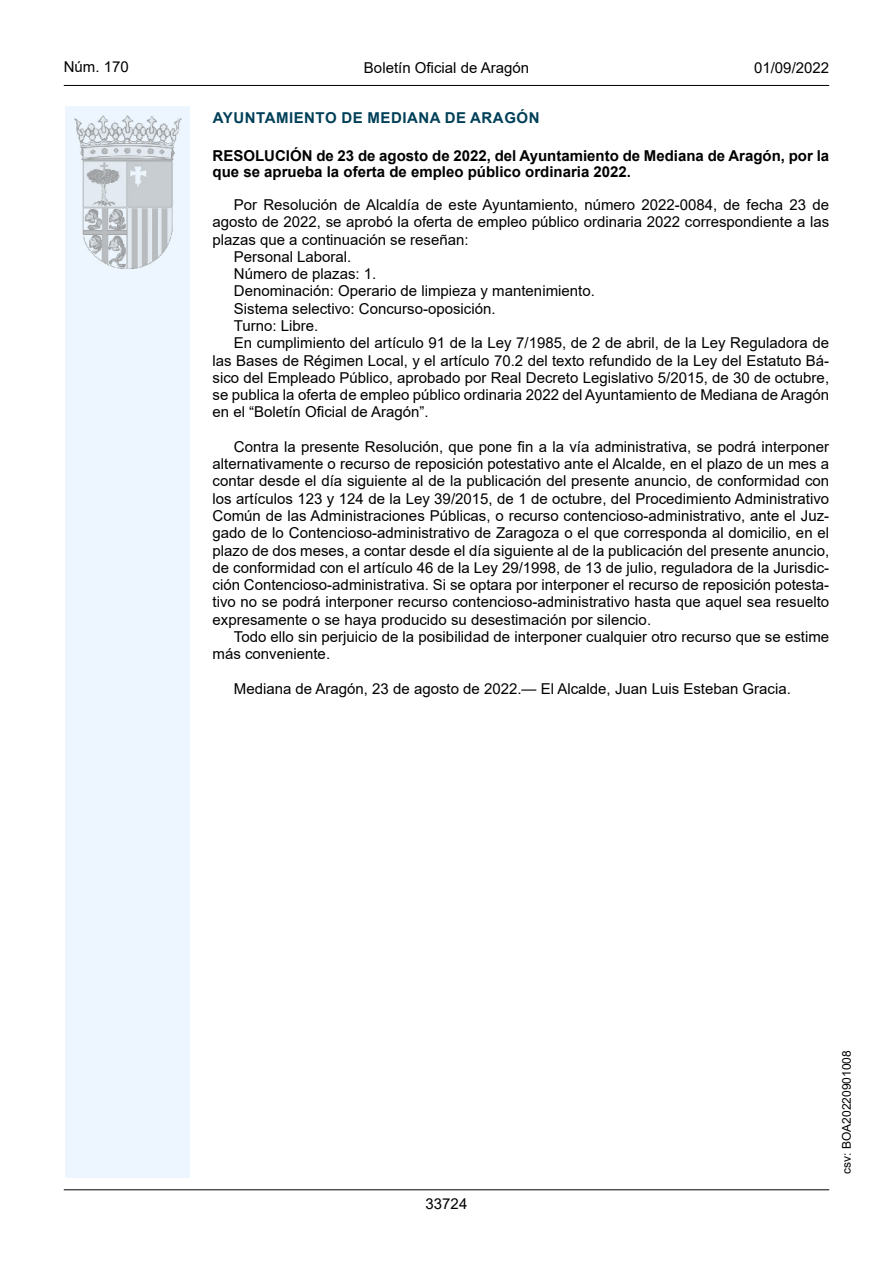
<style>
.page{position:relative;width:893px;height:1263px;background:#fff}
.page>*{position:absolute;margin:0;border:0;box-sizing:border-box;transform-origin:0 0}
.inicio_de_parrafo{font:15px/17.2px "Arial";color:#000;text-align:justify}
.Titulo_text{font:700 15px/16.5px "Arial";color:#000}
.emisor_text{font:700 15px "Arial";letter-spacing:.035em;color:#003f58}
.estilo_head-c{font:15px "Arial";color:#000}
.estilo_head-d{font:15px "Arial MT2";color:#000}
.estilo_head-i{font:15px "Arial MT2";color:#000}
.numero_pagina{font:15px "Arial MT2";color:#000}
.estilo_head-i-2{font:12px "Arial MT2";color:#000}
</style>
<div class="page">
<div style="left:65px;top:106px;width:125px;height:1072px;background:#edf6fe"></div>
<img style="left:75px;top:115px;width:106px;height:153px">
<hr style="left:64px;top:85px;width:765px;height:1px;background:#000">
<hr style="left:64px;top:1189px;width:765px;height:1px;background:#000">
<p class="estilo_head-i" style="left:64px;top:57px;width:67px">Núm. 170</p>
<p class="estilo_head-c" style="left:364px;top:57px;width:167px">Boletín Oficial de Aragón</p>
<p class="estilo_head-d" style="left:754px;top:57px;width:77px">01/09/2022</p>
<h5 class="emisor_text" style="left:213px;top:107px;width:328px">AYUNTAMIENTO DE MEDIANA DE ARAGÓN</h5>
<p class="Titulo_text" style="left:213px;top:147px;width:618px">RESOLUCIÓN de 23 de agosto de 2022, del Ayuntamiento de Mediana de Aragón, por la que se aprueba la oferta de empleo público ordinaria 2022.</p>
<p class="inicio_de_parrafo" style="left:213px;top:196px;width:618px;text-indent:21px">Por Resolución de Alcaldía de este Ayuntamiento, número 2022-0084, de fecha 23 de agosto de 2022, se aprobó la oferta de empleo público ordinaria 2022 correspondiente a las plazas que a continuación se reseñan:</p>
<p class="inicio_de_parrafo" style="left:234px;top:248px;width:119px">Personal Laboral.</p>
<p class="inicio_de_parrafo" style="left:234px;top:265px;width:144px">Número de plazas: 1.</p>
<p class="inicio_de_parrafo" style="left:234px;top:282px;width:362px">Denominación: Operario de limpieza y mantenimiento.</p>
<p class="inicio_de_parrafo" style="left:234px;top:300px;width:263px">Sistema selectivo: Concurso-oposición.</p>
<p class="inicio_de_parrafo" style="left:234px;top:317px;width:86px">Turno: Libre.</p>
<p class="inicio_de_parrafo" style="left:213px;top:334px;width:618px;text-indent:21px">En cumplimiento del artículo 91 de la Ley 7/1985, de 2 de abril, de la Ley Reguladora de las Bases de Régimen Local, y el artículo 70.2 del texto refundido de la Ley del Estatuto Bá&shy;sico del Empleado Público, aprobado por Real Decreto Legislativo 5/2015, de 30 de octubre, se publica la oferta de empleo público ordinaria 2022 del Ayuntamiento de Mediana de Aragón en el “Boletín Oficial de Aragón”.</p>
<p class="inicio_de_parrafo" style="left:213px;top:438px;width:618px;text-indent:21px">Contra la presente Resolución, que pone fin a la vía administrativa, se podrá interponer alternativamente o recurso de reposición potestativo ante el Alcalde, en el plazo de un mes a contar desde el día siguiente al de la publicación del presente anuncio, de conformidad con los artículos 123 y 124 de la Ley 39/2015, de 1 de octubre, del Procedimiento Administrativo Común de las Administraciones Públicas, o recurso contencioso-administrativo, ante el Juz&shy;gado de lo Contencioso-administrativo de Zaragoza o el que corresponda al domicilio, en el plazo de dos meses, a contar desde el día siguiente al de la publicación del presente anuncio, de conformidad con el artículo 46 de la Ley 29/1998, de 13 de julio, reguladora de la Jurisdic&shy;ción Contencioso-administrativa. Si se optara por interponer el recurso de reposición potesta&shy;tivo no se podrá interponer recurso contencioso-administrativo hasta que aquel sea resuelto expresamente o se haya producido su desestimación por silencio.</p>
<p class="inicio_de_parrafo" style="left:213px;top:628px;width:618px;text-indent:21px">Todo ello sin perjuicio de la posibilidad de interponer cualquier otro recurso que se estime más conveniente.</p>
<p class="inicio_de_parrafo" style="left:234px;top:680px;width:559px">Mediana de Aragón, 23 de agosto de 2022.— El Alcalde, Juan Luis Esteban Gracia.</p>
<p class="numero_pagina" style="left:426px;top:1193px;width:43px">33724</p>
<p class="estilo_head-i-2" style="left:838px;top:1174px;width:125px;rotate:-90deg">csv: BOA20220901008</p>
</div>
